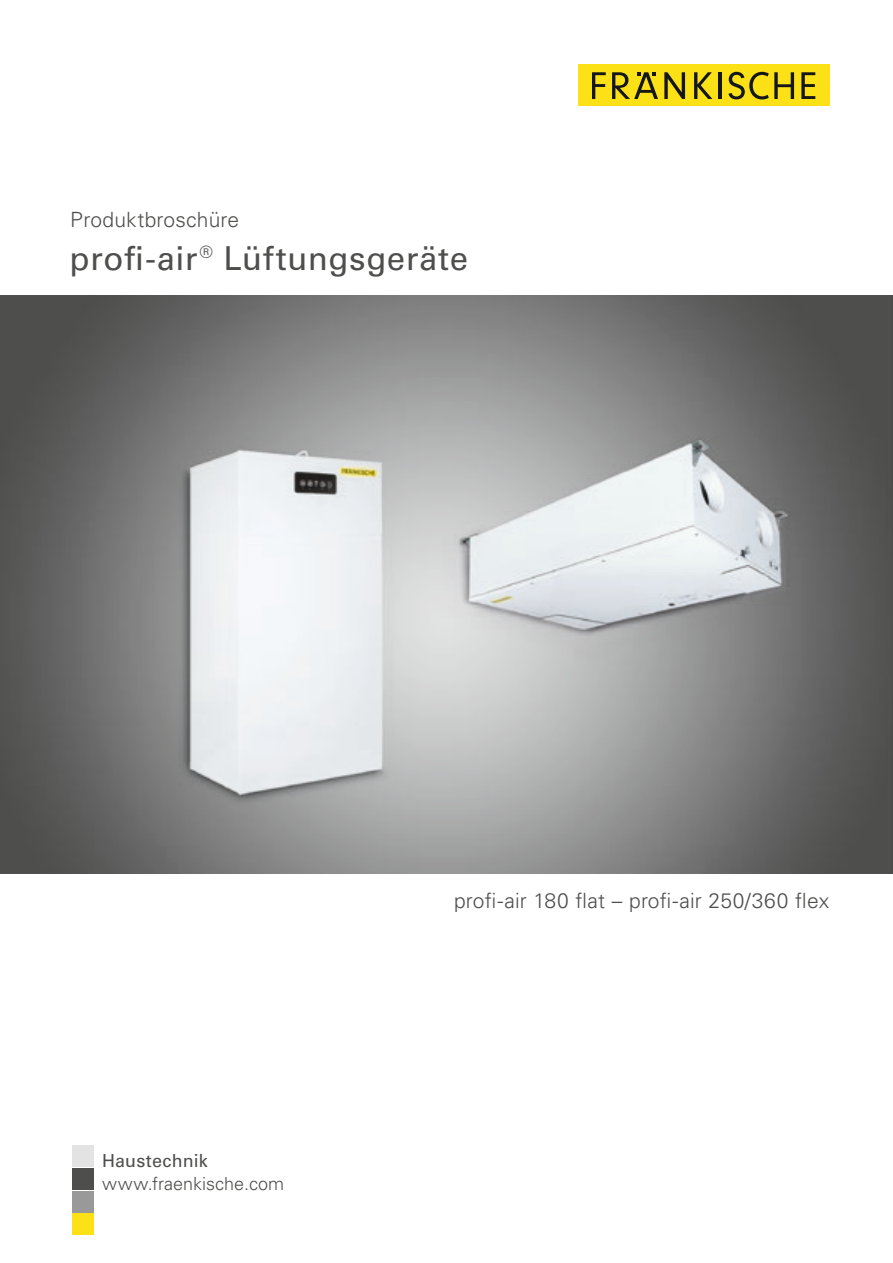
<style>
.page{position:relative;width:893px;height:1263px;background:#fff}
.page>*{position:absolute;margin:0;border:0;box-sizing:border-box;transform-origin:0 0}
.t1{font:33px "Univers LT Pro 55 Roman";letter-spacing:.015em;color:#4e4e4d}
.t2{font:300 21px "Univers LT Pro 45";letter-spacing:.01em;color:#4e4e4d}
.t3{font:300 18px "Univers LT Pro 45";color:#4e4e4d}
.t4{font:18px "Univers LT Pro 55 Roman";letter-spacing:.005em;color:#4e4e4d}
</style>
<div class="page">
<img style="left:0;top:296px;width:893px;height:578px">
<div style="left:578px;top:64px;width:251px;height:42px;background:#fbe116"></div>
<svg style="left:592px;top:72px;width:14px;height:27px"></svg>
<svg style="left:612px;top:72px;width:46px;height:27px"></svg>
<svg style="left:664px;top:72px;width:21px;height:27px"></svg>
<svg style="left:694px;top:72px;width:18px;height:27px"></svg>
<hr style="left:719px;top:72px;width:3px;height:27px;background:#151616">
<svg style="left:728px;top:72px;width:66px;height:28px"></svg>
<svg style="left:801px;top:72px;width:14px;height:27px"></svg>
<div style="left:72px;top:1146px;width:22px;height:21px;background:#e3e3e3"></div>
<div style="left:72px;top:1168px;width:22px;height:21px;background:#4e4e4d"></div>
<div style="left:72px;top:1213px;width:22px;height:22px;background:#fbe116"></div>
<div style="left:72px;top:1191px;width:22px;height:21px;background:#999"></div>
<p class="t2" style="left:70px;top:206px;width:170px">Produktbroschüre</p>
<h1 class="t1" style="left:70px;top:235px;width:400px">profi-air® Lüftungsgeräte</h1>
<p class="t4" style="left:102px;top:1148px;width:107px">Haustechnik</p>
<p class="t3" style="left:102px;top:1171px;width:184px">www.fraenkische.com</p>
<p class="t2" style="left:454px;top:887px;width:377px">profi-air 180 flat – profi-air 250/360 flex</p>
</div>
